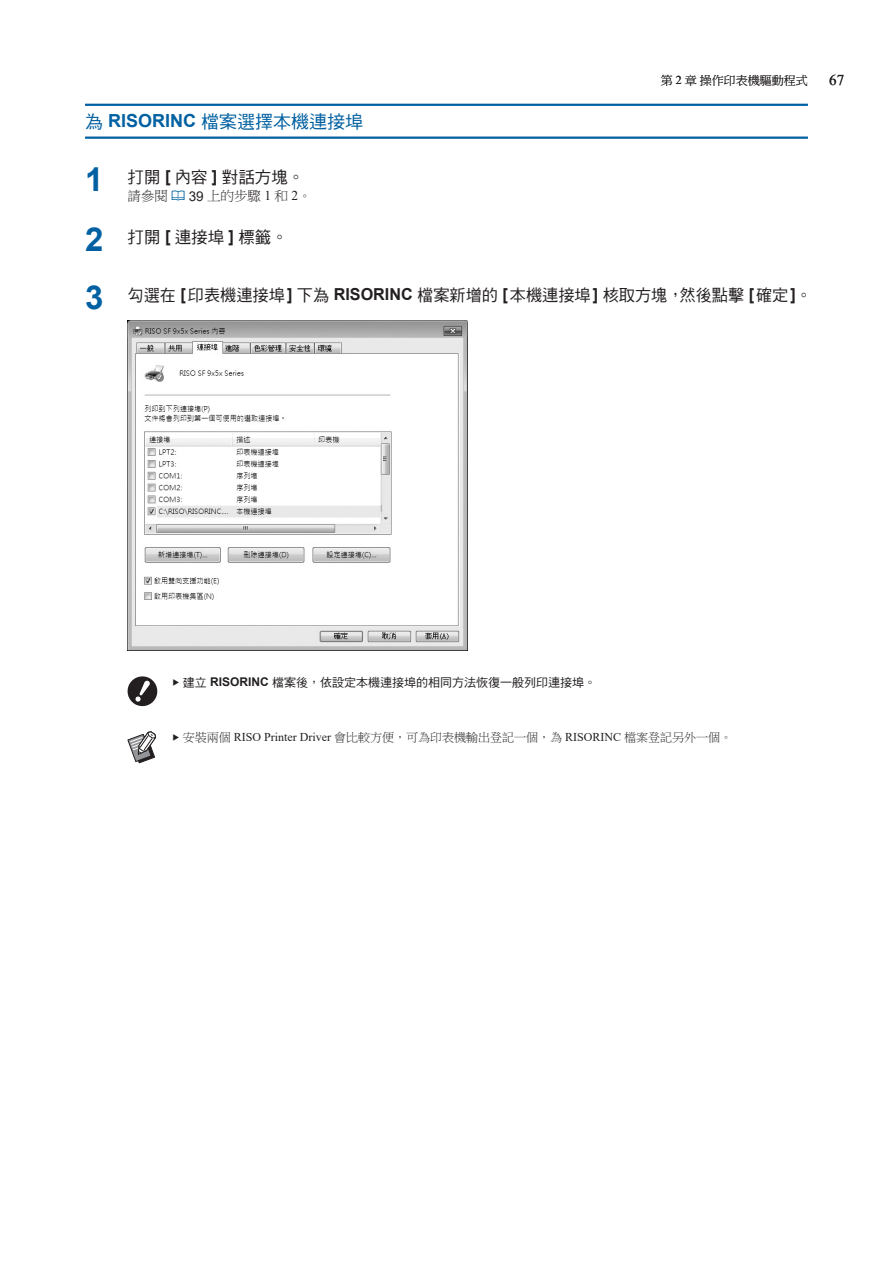
<style>
.page{position:relative;width:893px;height:1263px;background:#fff}
.page>*{position:absolute;margin:0;border:0;box-sizing:border-box;transform-origin:0 0}
.t1{font:18px "DF Hei Md HKSCS U";color:#0160a1}
.t2{font:16.5px "DF Hei Md HKSCS U";color:#231f20}
.t3{font:15px "Times New Roman";color:#231f20}
.t4{font:13.5px "DF Ming Lt HKSCS U";color:#231f20}
.t5{font:12px "DF Ming Lt HKSCS U";color:#231f20}
.t6{font:12px "DF Hei Md HKSCS U";color:#231f20}
.s1{font-family:"Times New Roman"}
.s2{font-family:"Arial";font-weight:700}
.s3{font-family:"Arial";font-weight:700;font-size:33px;color:#0160a1}
.s4{font-family:"Arial"}
</style>
<div class="page">
<hr style="left:85px;top:104px;width:723px;height:2px;background:#0160a1">
<hr style="left:85px;top:137px;width:723px;height:2px;background:#0160a1">
<img style="left:128px;top:321px;width:340px;height:330px">
<svg style="left:128px;top:676px;width:29px;height:30px"></svg>
<svg style="left:128px;top:732px;width:28px;height:31px"></svg>
<p class="t5" style="left:661px;top:74px;width:148px">第 <span class="s1">2</span> 章操作印表機驅動程式</p>
<p class="t3" style="left:829px;top:70px;width:16px">67</p>
<p class="t1" style="left:85px;top:112px;width:280px">為 <span class="s2">RISORINC</span> 檔案選擇本機連接埠</p>
<p class="t2" style="left:85px;top:168px;width:221px"><span class="s3">1</span> 打開 <span class="s2">[</span> 內容 <span class="s2">]</span> 對話方塊。</p>
<p class="t4" style="left:128px;top:189px;width:42px">請參閱</p>
<p class="t4" style="left:189px;top:189px;width:125px"><span class="s4">39</span> 上的步驟 <span class="s1">1</span> 和 <span class="s1">2</span>。</p>
<p class="t2" style="left:85px;top:228px;width:204px"><span class="s3">2</span> 打開 <span class="s2">[</span> 連接埠 <span class="s2">]</span> 標籤。</p>
<p class="t2" style="left:85px;top:287px;width:728px"><span class="s3">3</span> 勾選在 <span class="s2">[</span>印表機連接埠<span class="s2">]</span> 下為 <span class="s2">RISORINC</span> 檔案新增的 <span class="s2">[</span>本機連接埠<span class="s2">]</span> 核取方塊，然後點擊 <span class="s2">[</span>確定<span class="s2">]</span>。</p>
<p class="t6" style="left:183px;top:676px;width:415px">建立 <span class="s2">RISORINC</span> 檔案後，依設定本機連接埠的相同方法恢復一般列印連接埠。</p>
<p class="t5" style="left:183px;top:732px;width:551px">安裝兩個 <span class="s1">RISO Printer Driver</span> 會比較方便，可為印表機輸出登記一個，為 <span class="s1">RISORINC</span> 檔案登記另外一個。</p>
</div>
